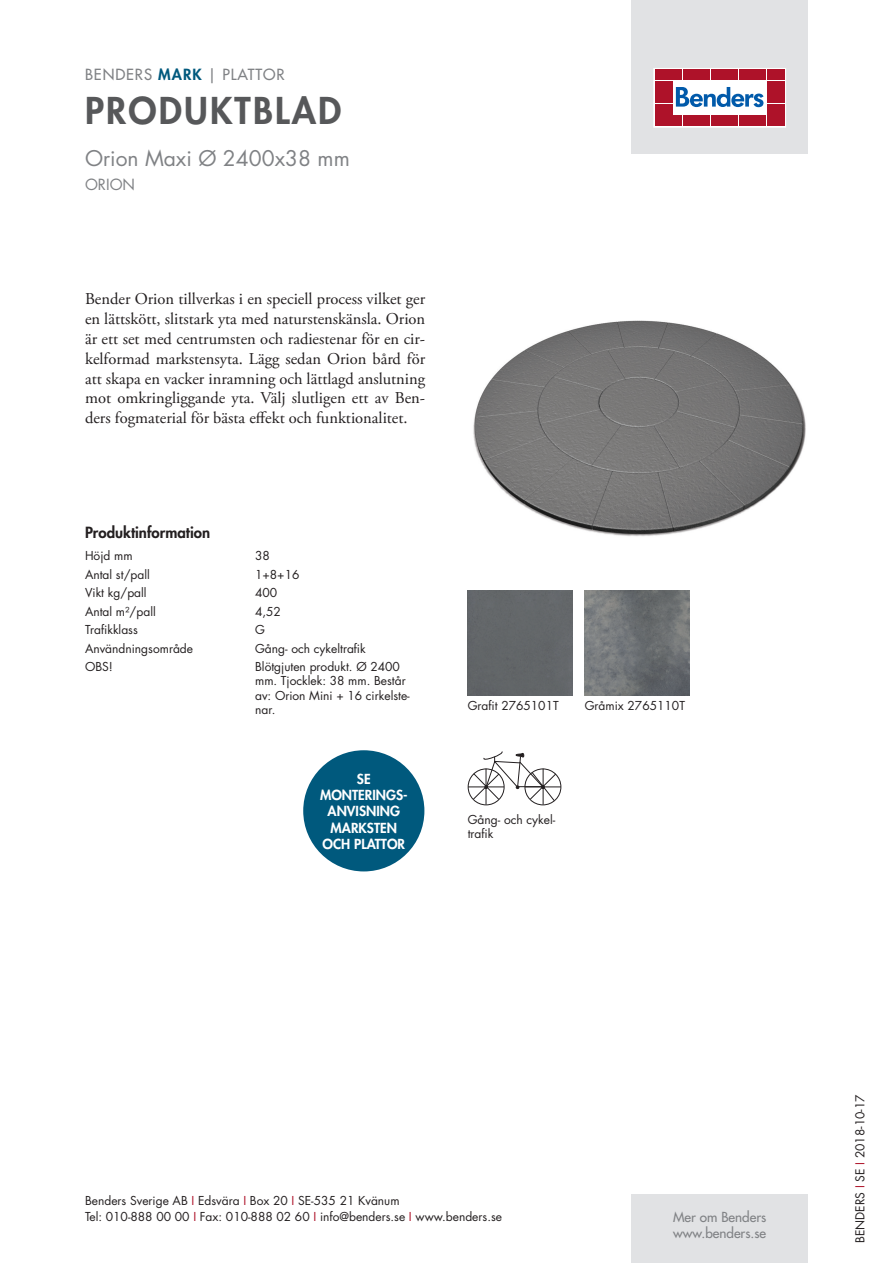
<style>
.page{position:relative;width:893px;height:1263px;background:#fff}
.page>*{position:absolute;margin:0;border:0;box-sizing:border-box;transform-origin:0 0}
.t1{font:800 36px "Futura Std";letter-spacing:.06em;color:#57585a}
.t2{font:21px "Futura Std";color:#808285}
.t3{font:16.5px/19.8px "Adobe Garamond Pro";color:#231f20;text-align:justify}
.t4{font:500 15px "Futura Std";letter-spacing:.06em;color:#808285}
.t5{font:800 15px "Futura Std";color:#231f20}
.t6{font:15px "Futura Std";color:#808285}
.t7{font:800 13.5px/16.2px "Futura Std";color:#fff;text-align:center}
.t8{font:500 13.5px/16.2px "Futura Std";color:#808285}
.t9{font:12px/14.4px "Futura Std";color:#231f20}
.s1{font-weight:800;color:#00597d}
.s2{color:#ae1229}
</style>
<div class="page">
<div style="left:631px;top:0;width:177px;height:153px;background:#e1e2e4"></div>
<div style="left:631px;top:1195px;width:177px;height:68px;background:#e1e2e4"></div>
<svg style="left:656px;top:70px;width:128px;height:55px;background:#ebc6cb"></svg>
<div style="left:654px;top:68px;width:132px;height:59px;border:1px solid #fff"></div>
<div style="left:655px;top:70px;width:8px;height:10px;background:#ae1229"></div>
<div style="left:664px;top:70px;width:8px;height:10px;background:#ae1229"></div>
<div style="left:655px;top:81px;width:8px;height:10px;background:#ae1229"></div>
<div style="left:664px;top:81px;width:8px;height:10px;background:#ae1229"></div>
<div style="left:655px;top:93px;width:8px;height:10px;background:#ae1229"></div>
<div style="left:664px;top:93px;width:8px;height:10px;background:#ae1229"></div>
<div style="left:655px;top:104px;width:8px;height:11px;background:#ae1229"></div>
<div style="left:664px;top:104px;width:8px;height:11px;background:#ae1229"></div>
<div style="left:655px;top:116px;width:8px;height:10px;background:#ae1229"></div>
<div style="left:664px;top:116px;width:8px;height:10px;background:#ae1229"></div>
<div style="left:674px;top:70px;width:8px;height:10px;background:#ae1229"></div>
<div style="left:683px;top:70px;width:8px;height:10px;background:#ae1229"></div>
<div style="left:692px;top:70px;width:8px;height:10px;background:#ae1229"></div>
<div style="left:702px;top:70px;width:8px;height:10px;background:#ae1229"></div>
<div style="left:711px;top:70px;width:8px;height:10px;background:#ae1229"></div>
<div style="left:720px;top:70px;width:8px;height:10px;background:#ae1229"></div>
<div style="left:730px;top:70px;width:8px;height:10px;background:#ae1229"></div>
<div style="left:739px;top:70px;width:8px;height:10px;background:#ae1229"></div>
<div style="left:748px;top:70px;width:8px;height:10px;background:#ae1229"></div>
<div style="left:758px;top:70px;width:8px;height:10px;background:#ae1229"></div>
<div style="left:674px;top:116px;width:8px;height:10px;background:#ae1229"></div>
<div style="left:683px;top:116px;width:8px;height:10px;background:#ae1229"></div>
<div style="left:692px;top:116px;width:8px;height:10px;background:#ae1229"></div>
<div style="left:702px;top:116px;width:8px;height:10px;background:#ae1229"></div>
<div style="left:711px;top:116px;width:8px;height:10px;background:#ae1229"></div>
<div style="left:720px;top:116px;width:8px;height:10px;background:#ae1229"></div>
<div style="left:730px;top:116px;width:8px;height:10px;background:#ae1229"></div>
<div style="left:739px;top:116px;width:8px;height:10px;background:#ae1229"></div>
<div style="left:748px;top:116px;width:8px;height:10px;background:#ae1229"></div>
<div style="left:758px;top:116px;width:8px;height:10px;background:#ae1229"></div>
<div style="left:767px;top:70px;width:8px;height:10px;background:#ae1229"></div>
<div style="left:776px;top:70px;width:8px;height:10px;background:#ae1229"></div>
<div style="left:767px;top:81px;width:8px;height:10px;background:#ae1229"></div>
<div style="left:776px;top:81px;width:8px;height:10px;background:#ae1229"></div>
<div style="left:767px;top:93px;width:8px;height:10px;background:#ae1229"></div>
<div style="left:776px;top:93px;width:8px;height:10px;background:#ae1229"></div>
<div style="left:767px;top:104px;width:8px;height:11px;background:#ae1229"></div>
<div style="left:776px;top:104px;width:8px;height:11px;background:#ae1229"></div>
<div style="left:767px;top:116px;width:8px;height:10px;background:#ae1229"></div>
<div style="left:776px;top:116px;width:8px;height:10px;background:#ae1229"></div>
<svg style="left:676px;top:87px;width:87px;height:20px;background:#8ab3d7"></svg>
<div style="left:303px;top:750px;width:121px;height:121px;background:#00597d;border-radius:50%"></div>
<img style="left:473px;top:320px;width:333px;height:216px">
<div style="left:468px;top:590px;width:105px;height:105px;background:#636669"></div>
<img style="left:585px;top:590px;width:105px;height:105px">
<svg style="left:468px;top:769px;width:36px;height:36px"></svg>
<div style="left:468px;top:768px;width:36px;height:37px;border:1px solid #231f20;border-radius:50%"></div>
<svg style="left:525px;top:769px;width:36px;height:36px"></svg>
<div style="left:524px;top:768px;width:37px;height:37px;border:1px solid #231f20;border-radius:50%"></div>
<hr style="left:525px;top:787px;width:36px;height:1px;background:#231f20">
<hr style="left:468px;top:787px;width:36px;height:1px;background:#231f20">
<svg style="left:473px;top:751px;width:83px;height:54px"></svg>
<p class="t4" style="left:85px;top:65px;width:201px">BENDERS <span class="s1">MARK</span> | PLATTOR</p>
<h1 class="t1" style="left:85px;top:87px;width:258px">PRODUKTBLAD</h1>
<h2 class="t2" style="left:85px;top:144px;width:266px">Orion Maxi Ø 2400x38 mm</h2>
<p class="t6" style="left:85px;top:175px;width:52px">ORION</p>
<p class="t3" style="left:85px;top:290px;width:342px">Bender Orion tillverkas i en speciell process vilket ger en lättskött, slitstark yta med naturstenskänsla. Orion är ett set med centrumsten och radiestenar för en cir&shy;kelformad markstensyta. Lägg sedan Orion bård för att skapa en vacker inramning och lättlagd anslutning mot omkringliggande yta. Välj slutligen ett av Ben&shy;ders fogmaterial för bästa effekt och funktionalitet.</p>
<p class="t5" style="left:85px;top:522px;width:127px">Produktinformation</p>
<p class="t9" style="left:85px;top:549px;width:49px">Höjd mm</p>
<p class="t9" style="left:255px;top:549px;width:16px">38</p>
<p class="t9" style="left:85px;top:567px;width:66px">Antal st/pall</p>
<p class="t9" style="left:255px;top:567px;width:46px">1+8+16</p>
<p class="t9" style="left:85px;top:586px;width:63px">Vikt kg/pall</p>
<p class="t9" style="left:255px;top:586px;width:24px">400</p>
<p class="t9" style="left:85px;top:604px;width:72px">Antal m²/pall</p>
<p class="t9" style="left:255px;top:604px;width:27px">4,52</p>
<p class="t9" style="left:85px;top:623px;width:54px">Trafikklass</p>
<p class="t9" style="left:255px;top:623px;width:11px">G</p>
<p class="t9" style="left:85px;top:641px;width:110px">Användningsområde</p>
<p class="t9" style="left:255px;top:641px;width:112px">Gång- och cykeltrafik</p>
<p class="t9" style="left:85px;top:659px;width:29px">OBS!</p>
<p class="t9" style="left:255px;top:659px;width:156px">Blötgjuten produkt. Ø 2400 mm. Tjocklek: 38 mm. Består av: Orion Mini + 16 cirkelste&shy;nar.</p>
<p class="t7" style="left:320px;top:771px;width:89px">SE<br>MONTERINGS-<br>ANVISNING<br>MARKSTEN<br>OCH PLATTOR</p>
<p class="t9" style="left:468px;top:698px;width:92px">Grafit 2765101T</p>
<p class="t9" style="left:585px;top:698px;width:102px">Gråmix 2765110T</p>
<p class="t9" style="left:468px;top:812px;width:89px">Gång- och cykel&shy;trafik</p>
<p class="t9" style="left:85px;top:1192px;width:418px;line-height:16.5px">Benders Sverige AB <span class="s2">I</span> Edsvära <span class="s2">I</span> Box 20 <span class="s2">I</span> SE-535 21 Kvänum<br>Tel: 010-888 00 00 <span class="s2">I</span> Fax: 010-888 02 60 <span class="s2">I</span> info@benders.se <span class="s2">I</span> www.benders.se</p>
<p class="t8" style="left:673px;top:1209px;width:95px">Mer om Benders www.benders.se</p>
<p class="t9" style="left:853px;top:1243px;width:150px;rotate:-90deg">BENDERS <span class="s2">I</span> SE <span class="s2">I</span> 2018-10-17</p>
</div>
